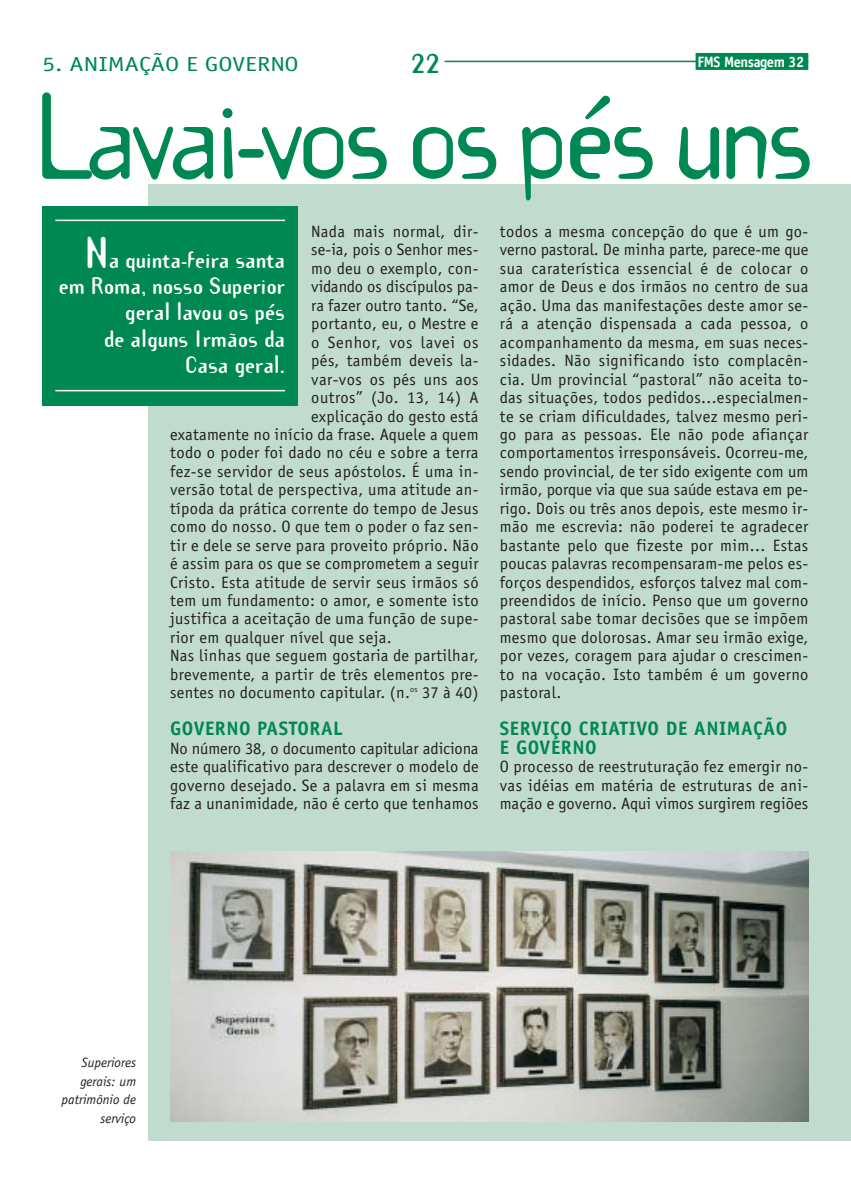
<style>
.page{position:relative;width:851px;height:1191px;background:#fff}
.page>*{position:absolute;margin:0;border:0;box-sizing:border-box;transform-origin:0 0}
.t1{font:108px "Template Gothic";letter-spacing:-.06em;color:#008852}
.t2{font:700 27px "Template Gothic";color:#008852}
.t3{font:700 21px/26.2px "Template Gothic";color:#fff;text-align:right}
.t4{font:20.4px "Officina Sans";color:#008852;scale:1.25 1}
.t5{font:700 19.5px/18.5px "Officina Sans";letter-spacing:.03em;color:#008852}
.t6{font:16.5px/18.5px "Officina Sans";letter-spacing:.025em;color:#231f20;text-align:justify}
.t7{font:16.5px "Officina Sans";color:#231f20}
.t8{font:16.5px "Officina Sans";letter-spacing:.005em;color:#231f20}
.t9{font:700 15px "Officina Sans";letter-spacing:-.03em;color:#fff;scale:.96 1}
.t10{font:italic 13.5px/18.5px "Officina Sans";color:#231f20;text-align:right}
.s1{font-size:39px}
</style>
<div class="page">
<div style="left:149px;top:184px;width:701px;height:957px;background:#c1dcce"></div>
<div style="left:43px;top:206px;width:255px;height:199px;background:#008852"></div>
<hr style="left:55px;top:220px;width:230px;height:1px;background:#fff">
<hr style="left:55px;top:390px;width:230px;height:1px;background:#fff">
<hr style="left:444px;top:61px;width:364px;height:1px;background:#008852">
<div style="left:695px;top:53px;width:113px;height:17px;background:#008852"></div>
<img style="left:170px;top:851px;width:638px;height:270px">
<p class="t4" style="left:43px;top:56px;width:206px">5. ANIMAÇÃO E GOVERNO</p>
<h2 class="t2" style="left:411px;top:51px;width:31px">22</h2>
<p class="t9" style="left:697px;top:56px;width:112px">FMS Mensagem 32</p>
<h1 class="t1" style="left:35px;top:91px;width:780px">Lavai-vos os pés uns</h1>
<p class="t6" style="left:500px;top:224px;width:310px">todos a mesma concepção do que é um go&shy;verno pastoral. De minha parte, parece-me que sua caraterística essencial é de colocar o amor de Deus e dos irmãos no centro de sua ação. Uma das manifestações deste amor se&shy;rá a atenção dispensada a cada pessoa, o acompanhamento da mesma, em suas neces&shy;sidades. Não significando isto complacên&shy;cia. Um provincial “pastoral” não aceita to&shy;das situações, todos pedidos...especialmen&shy;te se criam dificuldades, talvez mesmo peri&shy;go para as pessoas. Ele não pode afiançar comportamentos irresponsáveis. Ocorreu-me, sendo provincial, de ter sido exigente com um irmão, porque via que sua saúde estava em pe&shy;rigo. Dois ou três anos depois, este mesmo ir&shy;mão me escrevia: não poderei te agradecer bastante pelo que fizeste por mim... Estas poucas palavras recompensaram-me pelos es&shy;forços despendidos, esforços talvez mal com&shy;preendidos de início. Penso que um governo pastoral sabe tomar decisões que se impõem mesmo que dolorosas. Amar seu irmão exige, por vezes, coragem para ajudar o crescimen&shy;to na vocação. Isto também é um governo pastoral.</p>
<p class="t5" style="left:500px;top:721px;width:289px">SERVIÇO CRIATIVO DE ANIMAÇÃO<br>E GOVERNO</p>
<p class="t6" style="left:500px;top:759px;width:310px">O processo de reestruturação fez emergir no&shy;vas idéias em matéria de estruturas de ani&shy;mação e governo. Aqui vimos surgirem regiões</p>
<p class="t6" style="left:311px;top:224px;width:169px">Nada mais normal, dir-</p>
<p class="t8" style="left:311px;top:244px;width:169px">se-ia, pois o Senhor mes-</p>
<p class="t6" style="left:311px;top:260px;width:169px">mo deu o exemplo, con-</p>
<p class="t7" style="left:311px;top:280px;width:169px">vidando os discípulos pa-</p>
<p class="t6" style="left:311px;top:297px;width:169px">ra fazer outro tanto. “Se,</p>
<p class="t6" style="left:311px;top:316px;width:169px">portanto, eu, o Mestre e</p>
<p class="t6" style="left:311px;top:334px;width:169px">o Senhor, vos lavei os</p>
<p class="t6" style="left:311px;top:353px;width:169px">pés, também deveis la-</p>
<p class="t6" style="left:311px;top:371px;width:169px">var-vos os pés uns aos</p>
<p class="t6" style="left:311px;top:390px;width:169px">outros” (Jo. 13, 14) A</p>
<p class="t6" style="left:311px;top:408px;width:169px">explicação do gesto está</p>
<p class="t6" style="left:170px;top:427px;width:310px">exatamente no início da frase. Aquele a quem</p>
<p class="t6" style="left:170px;top:445px;width:310px">todo o poder foi dado no céu e sobre a terra</p>
<p class="t6" style="left:170px;top:463px;width:310px">fez-se servidor de seus apóstolos. É uma in-</p>
<p class="t6" style="left:170px;top:482px;width:310px">versão total de perspectiva, uma atitude an-</p>
<p class="t6" style="left:170px;top:500px;width:310px">típoda da prática corrente do tempo de Jesus</p>
<p class="t6" style="left:170px;top:519px;width:310px">como do nosso. O que tem o poder o faz sen-</p>
<p class="t6" style="left:170px;top:537px;width:310px">tir e dele se serve para proveito próprio. Não</p>
<p class="t6" style="left:170px;top:556px;width:310px">é assim para os que se comprometem a seguir</p>
<p class="t6" style="left:170px;top:574px;width:310px">Cristo. Esta atitude de servir seus irmãos só</p>
<p class="t6" style="left:170px;top:593px;width:310px">tem um fundamento: o amor, e somente isto</p>
<p class="t6" style="left:170px;top:611px;width:310px">justifica a aceitação de uma função de supe-</p>
<p class="t6" style="left:170px;top:629px;width:223px">rior em qualquer nível que seja.</p>
<p class="t6" style="left:170px;top:648px;width:310px">Nas linhas que seguem gostaria de partilhar,</p>
<p class="t6" style="left:170px;top:666px;width:310px">brevemente, a partir de três elementos pre-</p>
<p class="t6" style="left:170px;top:685px;width:310px">sentes no documento capitular. (n.<sup>os</sup> 37 à 40)</p>
<p class="t5" style="left:170px;top:721px;width:174px">GOVERNO PASTORAL</p>
<p class="t6" style="left:170px;top:740px;width:310px">No número 38, o documento capitular adiciona este qualificativo para descrever o modelo de governo desejado. Se a palavra em si mesma faz a unanimidade, não é certo que tenhamos</p>
<p class="t3" style="left:58px;top:248px;width:228px"><span class="s1">N</span>a quinta-feira santa em Roma, nosso Superior geral lavou os pés<br>de alguns Irmãos da<br>Casa geral.</p>
<p class="t10" style="left:62px;top:1055px;width:76px">Superiores gerais: um patrimônio de serviço</p>
</div>
